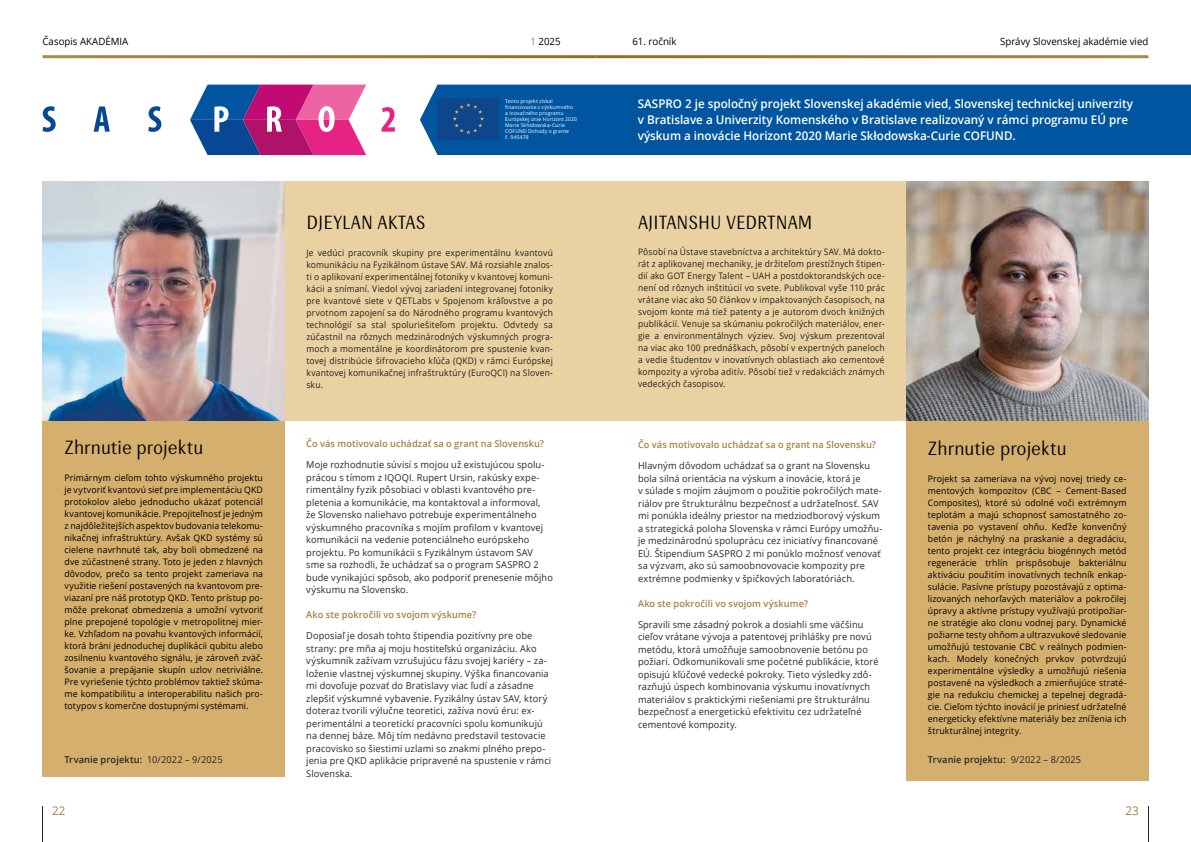
<style>
.page{position:relative;width:1191px;height:842px;background:#fff}
.page>*{position:absolute;margin:0;border:0;box-sizing:border-box;transform-origin:0 0}
.t1{font:19px "Enceladus";color:#000}
.t2{font:600 12px/16px "Open Sans";color:#fff}
.t3{font:12px "Open Sans";color:#a48241}
.t4{font:10px "Open Sans";color:#000}
.t5{font:9.5px/12.5px "Open Sans";letter-spacing:.015em;color:#282827}
.t6{font:600 9.5px "Open Sans";letter-spacing:.01em;color:#a48241}
.t7{font:600 9.5px "Open Sans";letter-spacing:.01em;color:#282827}
.t8{font:9px/12px "Open Sans";letter-spacing:.01em;color:#000;text-align:justify}
.t9{font:9px/12px "Open Sans";letter-spacing:.02em;color:#212121;text-align:justify;scale:.94 1}
.t10{font:5.2px/6px "Open Sans";letter-spacing:.025em;color:#fff}
.s1{color:#a48241}
.s2{font-weight:400}
</style>
<div class="page">
<hr style="left:43px;top:806px;width:1px;height:36px;background:#212121">
<hr style="left:1147px;top:806px;width:1px;height:36px;background:#212121">
<div style="left:261px;top:181px;width:667px;height:240px;background:#ead1a1"></div>
<img style="left:43px;top:181px;width:242px;height:240px">
<div style="left:420px;top:85px;width:771px;height:70px;background:#0055a0"></div>
<svg style="left:381px;top:107px;width:14px;height:25px"></svg>
<svg style="left:190px;top:85px;width:176px;height:70px"></svg>
<svg style="left:43px;top:106px;width:118px;height:26px"></svg>
<div style="left:438px;top:99px;width:61px;height:41px;background:#0e468b"></div>
<svg style="left:453px;top:103px;width:31px;height:31px"></svg>
<img style="left:906px;top:181px;width:242px;height:240px">
<div style="left:43px;top:421px;width:242px;height:356px;background:#d5af6d"></div>
<div style="left:906px;top:421px;width:242px;height:360px;background:#d5af6d"></div>
<p class="t4" style="left:43px;top:34px;width:87px">Časopis AKADÉMIA</p>
<p class="t4" style="left:530px;top:34px;width:32px"><span class="s1">1</span> 2025</p>
<p class="t4" style="left:632px;top:34px;width:46px">61. ročník</p>
<p class="t4" style="left:1000px;top:34px;width:150px">Správy Slovenskej akadémie vied</p>
<p class="t10" style="left:505px;top:98px;width:73px">Tento projekt získal financovanie z výskumného a inovačného programu<br>Európskej únie Horizont 2020<br>Marie Skłodowska-Curie<br>COFUND Dohody o grante<br>č. 945478</p>
<p class="t2" style="left:638px;top:96px;width:496px">SASPRO 2 je spoločný projekt Slovenskej akadémie vied, Slovenskej technickej univerzity v Bratislave a Univerzity Komenského v Bratislave realizovaný v rámci programu EÚ pre výskum a inovácie Horizont 2020 Marie Skłodowska-Curie COFUND.</p>
<h1 class="t1" style="left:306px;top:210px;width:121px">DJEYLAN AKTAS</h1>
<h1 class="t1" style="left:638px;top:211px;width:176px">AJITANSHU VEDRTNAM</h1>
<p class="t9" style="left:306px;top:247px;width:264px">Je vedúci pracovník skupiny pre experimentálnu kvantovú komunikáciu na Fyzikálnom ústave SAV. Má rozsiahle znalos&shy;ti o aplikovaní experimentálnej fotoniky v kvantovej komuni&shy;kácii a snímaní. Viedol vývoj zariadení integrovanej fotoniky pre kvantové siete v QETLabs v Spojenom kráľovstve a po prvotnom zapojení sa do Národného programu kvantových technológií sa stal spoluriešiteľom projektu. Odvtedy sa zúčastnil na rôznych medzinárodných výskumných progra&shy;moch a momentálne je koordinátorom pre spustenie kvan&shy;tovej distribúcie šifrovacieho kľúča (QKD) v rámci Európskej kvantovej komunikačnej infraštruktúry (EuroQCI) na Sloven&shy;sku.</p>
<p class="t9" style="left:638px;top:246px;width:264px">Pôsobí na Ústave stavebníctva a architektúry SAV. Má dokto&shy;rát z aplikovanej mechaniky, je držiteľom prestížnych štipen&shy;dií ako GOT Energy Talent – UAH a postdoktorandských oce&shy;není od rôznych inštitúcií vo svete. Publikoval vyše 110 prác vrátane viac ako 50 článkov v impaktovaných časopisoch, na svojom konte má tiež patenty a je autorom dvoch knižných publikácií. Venuje sa skúmaniu pokročilých materiálov, ener&shy;gie a environmentálnych výziev. Svoj výskum prezentoval na viac ako 100 prednáškach, pôsobí v expertných paneloch a vedie študentov v inovatívnych oblastiach ako cementové kompozity a výroba aditív. Pôsobí tiež v redakciách známych vedeckých časopisov.</p>
<h1 class="t1" style="left:64px;top:436px;width:140px">Zhrnutie projektu</h1>
<p class="t8" style="left:64px;top:471px;width:200px">Primárnym cieľom tohto výskumného projektu je vytvoriť kvantovú sieť pre implementáciu QKD protokolov alebo jednoducho ukázať potenciál kvantovej komunikácie. Prepojiteľnosť je jedným z najdôležitejších aspektov budovania telekomu&shy;nikačnej infraštruktúry. Avšak QKD systémy sú cielene navrhnuté tak, aby boli obmedzené na dve zúčastnené strany. Toto je jeden z hlavných dôvodov, prečo sa tento projekt zameriava na využitie riešení postavených na kvantovom pre&shy;viazaní pre náš prototyp QKD. Tento prístup po&shy;môže prekonať obmedzenia a umožní vytvoriť plne prepojené topológie v metropolitnej mier&shy;ke. Vzhľadom na povahu kvantových informácií, ktorá bráni jednoduchej duplikácii qubitu alebo zosilneniu kvantového signálu, je zároveň zväč&shy;šovanie a prepájanie skupín uzlov netriviálne.<br>Pre vyriešenie týchto problémov taktiež skúma&shy;me kompatibilitu a interoperabilitu našich pro&shy;totypov s komerčne dostupnými systémami.</p>
<p class="t7" style="left:64px;top:753px;width:160px">Trvanie projektu: <span class="s2">10/2022 – 9/2025</span></p>
<p class="t6" style="left:306px;top:437px;width:239px">Čo vás motivovalo uchádzať sa o grant na Slovensku?</p>
<p class="t5" style="left:306px;top:458px;width:248px">Moje rozhodnutie súvisí s mojou už existujúcou spolu&shy;prácou s tímom z IQOQI. Rupert Ursin, rakúsky expe&shy;rimentálny fyzik pôsobiaci v oblasti kvantového pre&shy;pletenia a komunikácie, ma kontaktoval a informoval,<br>že Slovensko naliehavo potrebuje experimentálneho výskumného pracovníka s mojím profilom v kvantovej komunikácii na vedenie potenciálneho európskeho projektu. Po komunikácii s Fyzikálnym ústavom SAV sme sa rozhodli, že uchádzať sa o program SASPRO 2 bude vynikajúci spôsob, ako podporiť prenesenie môjho výskumu na Slovensko.</p>
<p class="t6" style="left:306px;top:608px;width:171px">Ako ste pokročili vo svojom výskume?</p>
<p class="t5" style="left:306px;top:629px;width:246px">Doposiaľ je dosah tohto štipendia pozitívny pre obe strany: pre mňa aj moju hostiteľskú organizáciu. Ako výskumník zažívam vzrušujúcu fázu svojej kariéry – za&shy;loženie vlastnej výskumnej skupiny. Výška financovania mi dovoľuje pozvať do Bratislavy viac ľudí a zásadne zlepšiť výskumné vybavenie. Fyzikálny ústav SAV, ktorý doteraz tvorili výlučne teoretici, zažíva novú éru: ex&shy;perimentálni a teoretickí pracovníci spolu komunikujú na dennej báze. Môj tím nedávno predstavil testovacie pracovisko so šiestimi uzlami so znakmi plného prepo&shy;jenia pre QKD aplikácie pripravené na spustenie v rámci Slovenska.</p>
<p class="t6" style="left:638px;top:438px;width:239px">Čo vás motivovalo uchádzať sa o grant na Slovensku?</p>
<p class="t5" style="left:638px;top:459px;width:246px">Hlavným dôvodom uchádzať sa o grant na Slovensku bola silná orientácia na výskum a inovácie, ktorá je<br>v súlade s mojím záujmom o použitie pokročilých mate&shy;riálov pre štrukturálnu bezpečnosť a udržateľnosť. SAV mi ponúkla ideálny priestor na medziodborový výskum a strategická poloha Slovenska v rámci Európy umožňu&shy;je medzinárodnú spoluprácu cez iniciatívy financované EÚ. Štipendium SASPRO 2 mi ponúklo možnosť venovať sa výzvam, ako sú samoobnovovacie kompozity pre extrémne podmienky v špičkových laboratóriách.</p>
<p class="t6" style="left:638px;top:597px;width:171px">Ako ste pokročili vo svojom výskume?</p>
<p class="t5" style="left:638px;top:618px;width:242px">Spravili sme zásadný pokrok a dosiahli sme väčšinu cieľov vrátane vývoja a patentovej prihlášky pre novú metódu, ktorá umožňuje samoobnovenie betónu po požiari. Odkomunikovali sme početné publikácie, ktoré opisujú kľúčové vedecké pokroky. Tieto výsledky zdô&shy;razňujú úspech kombinovania výskumu inovatívnych materiálov s praktickými riešeniami pre štrukturálnu bezpečnosť a energetickú efektivitu cez udržateľné cementové kompozity.</p>
<h1 class="t1" style="left:928px;top:436px;width:140px">Zhrnutie projektu</h1>
<p class="t8" style="left:928px;top:472px;width:200px">Projekt sa zameriava na vývoj novej triedy ce&shy;mentových kompozitov (CBC – Cement-Based Composites), ktoré sú odolné voči extrémnym teplotám a majú schopnosť samostatného zo&shy;tavenia po vystavení ohňu. Keďže konvenčný betón je náchylný na praskanie a degradáciu, tento projekt cez integráciu biogénnych metód regenerácie trhlín prispôsobuje bakteriálnu aktiváciu použitím inovatívnych techník enkap&shy;sulácie. Pasívne prístupy pozostávajú z optima&shy;lizovaných nehorľavých materiálov a pokročilej úpravy a aktívne prístupy využívajú protipožiar&shy;ne stratégie ako clonu vodnej pary. Dynamické požiarne testy ohňom a ultrazvukové sledovanie umožňujú testovanie CBC v reálnych podmien&shy;kach. Modely konečných prvkov potvrdzujú experimentálne výsledky a umožňujú riešenia postavené na výsledkoch a zmierňujúce straté&shy;gie na redukciu chemickej a tepelnej degradá&shy;cie. Cieľom týchto inovácií je priniesť udržateľné energeticky efektívne materiály bez zníženia ich štrukturálnej integrity.</p>
<p class="t7" style="left:928px;top:753px;width:155px">Trvanie projektu: <span class="s2">9/2022 – 8/2025</span></p>
<p class="t3" style="left:52px;top:802px;width:15px">22</p>
<p class="t3" style="left:1125px;top:802px;width:15px">23</p>
</div>
